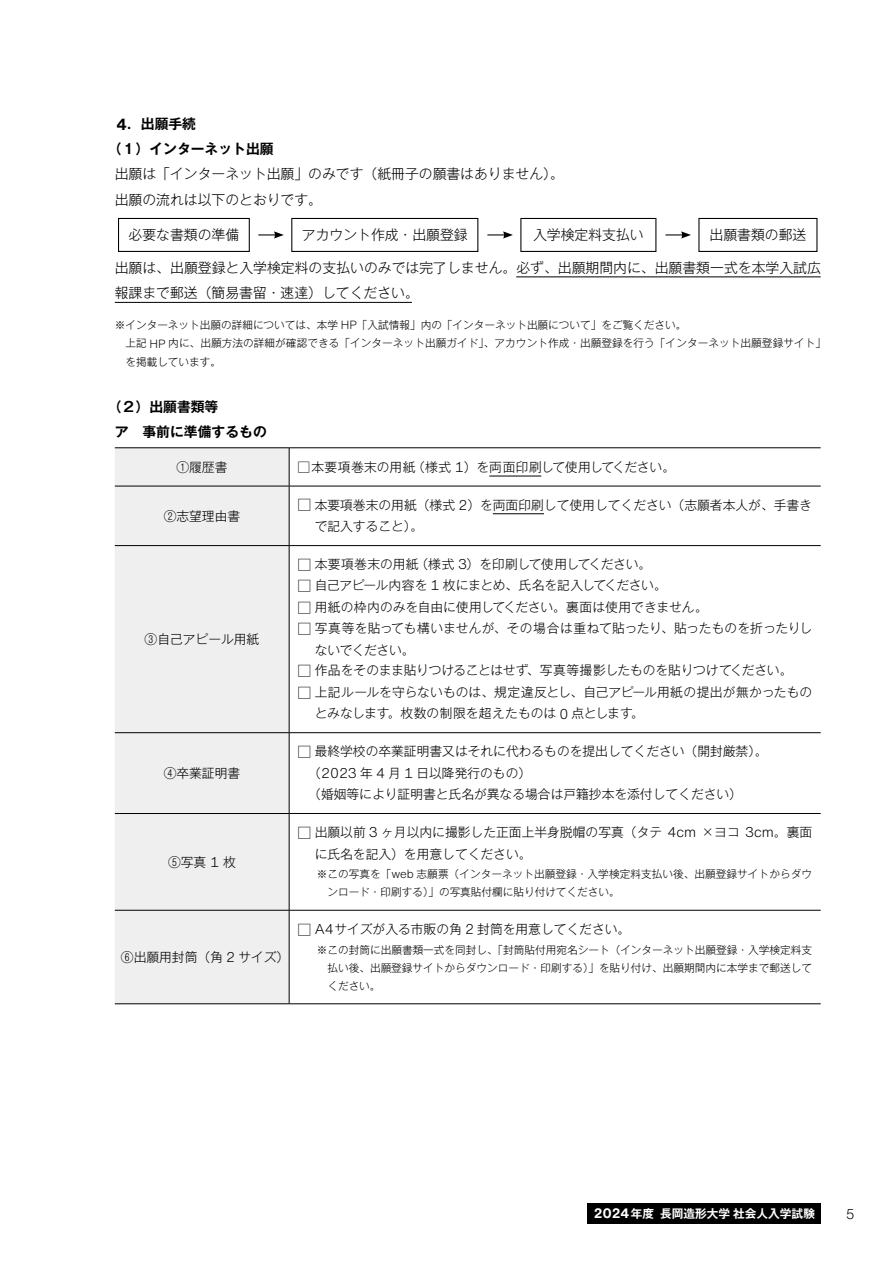
<style>
.page{position:relative;width:893px;height:1263px;background:#fff}
.page>*{position:absolute;margin:0;border:0;box-sizing:border-box;transform-origin:0 0}
.t1{font:300 14.1px "Helvetica Now Text";color:#000}
.t2{font:300 13.8px/25.5px "Gothic MB101 Pr 6 N";color:#000}
.t3{font:700 13.8px/24.5px "Gothic MB101 Pr 6 N De";color:#000}
.t4{font:300 12.75px/21.8px "Gothic MB101 Pr 6 N";color:#000}
.t5{font:300 12.75px "Gothic MB101 Pr 6 N";letter-spacing:-.02em;color:#000}
.t6{font:700 11.7px "Gothic MB101 Pr 6 N De";color:#fff}
.t7{font:300 10.65px/18px "Gothic MB101 Pr 6 N";color:#000}
.s1{font-family:"Helvetica Now Text";font-size:15.9px}
.s2{font-family:"Helvetica Now Text";font-size:11.7px}
.s3{font-family:"Helvetica Now Text";font-size:14.1px}
.s4{font-size:13.8px}
.s5{font-family:"Helvetica Now Text";font-size:13.5px}
</style>
<div class="page">
<div style="left:587px;top:1203px;width:234px;height:21px;background:#000"></div>
<hr style="left:516px;top:277px;width:305px;height:1px;background:#000">
<hr style="left:115px;top:302px;width:297px;height:1px;background:#000">
<div style="left:118px;top:218px;width:132px;height:34px;border:1px solid #000"></div>
<div style="left:291px;top:218px;width:187px;height:34px;border:1px solid #000"></div>
<div style="left:520px;top:218px;width:136px;height:34px;border:1px solid #000"></div>
<div style="left:698px;top:218px;width:119px;height:34px;border:1px solid #000"></div>
<svg style="left:258px;top:231px;width:26px;height:8px"></svg>
<svg style="left:487px;top:231px;width:26px;height:8px"></svg>
<svg style="left:665px;top:231px;width:26px;height:8px"></svg>
<div style="left:115px;top:448px;width:174px;height:555px;background:#efefef"></div>
<hr style="left:115px;top:447px;width:174px;height:1px;background:#000">
<hr style="left:289px;top:447px;width:532px;height:1px;background:#000">
<hr style="left:289px;top:448px;width:1px;height:38px;background:#000">
<hr style="left:115px;top:486px;width:174px;height:1px;background:#000">
<hr style="left:289px;top:486px;width:532px;height:1px;background:#000">
<hr style="left:289px;top:486px;width:1px;height:59px;background:#000">
<hr style="left:115px;top:545px;width:174px;height:1px;background:#000">
<hr style="left:289px;top:545px;width:532px;height:1px;background:#000">
<hr style="left:289px;top:546px;width:1px;height:186px;background:#000">
<hr style="left:115px;top:732px;width:174px;height:1px;background:#000">
<hr style="left:289px;top:732px;width:532px;height:1px;background:#000">
<hr style="left:289px;top:733px;width:1px;height:80px;background:#000">
<hr style="left:115px;top:813px;width:174px;height:1px;background:#000">
<hr style="left:289px;top:813px;width:532px;height:1px;background:#000">
<hr style="left:289px;top:814px;width:1px;height:96px;background:#000">
<hr style="left:115px;top:910px;width:174px;height:1px;background:#000">
<hr style="left:289px;top:910px;width:532px;height:1px;background:#000">
<hr style="left:289px;top:910px;width:1px;height:93px;background:#000">
<hr style="left:115px;top:1003px;width:174px;height:1px;background:#000">
<hr style="left:289px;top:1003px;width:532px;height:1px;background:#000">
<hr style="left:489px;top:476px;width:52px;height:1px;background:#000">
<hr style="left:493px;top:513px;width:51px;height:1px;background:#000">
<p class="t3" style="left:108px;top:111px;width:167px;text-indent:9px"><span class="s1">4</span>．出願手続<br>（１）インターネット出願</p>
<p class="t2" style="left:115px;top:160px;width:451px">出願は「インターネット出願」のみです（紙冊子の願書はありません）。出願の流れは以下のとおりです。</p>
<p class="t2" style="left:129px;top:221px;width:112px">必要な書類の準備</p>
<p class="t2" style="left:302px;top:221px;width:167px">アカウント作成・出願登録</p>
<p class="t2" style="left:533px;top:221px;width:112px">入学検定料支払い</p>
<p class="t2" style="left:710px;top:221px;width:98px">出願書類の郵送</p>
<p class="t2" style="left:115px;top:253px;width:708px">出願は、出願登録と入学検定料の支払いのみでは完了しません。必ず、出願期間内に、出願書類一式を本学入試広報課まで郵送（簡易書留・速達）してください。</p>
<p class="t7" style="left:125px;top:315px;width:702px;text-indent:-11px">※インターネット出願の詳細については、本学 <span class="s2">HP</span>「入試情報」内の「インターネット出願について」をご覧ください。<br>上記 <span class="s2">HP</span> 内に、出願方法の詳細が確認できる「インターネット出願ガイド」、アカウント作成・出願登録を行う「インターネット出願登録サイト」を掲載しています。</p>
<p class="t3" style="left:115px;top:393px;width:154px;line-height:25.5px;text-indent:-7px">（２）出願書類等<br>ア　事前に準備するもの</p>
<p class="t4" style="left:176px;top:455px;width:53px">①履歴書</p>
<p class="t4" style="left:298px;top:455px;width:379px">□本要項巻末の用紙（様式 <span class="s3">1</span>）を両面印刷して使用してください。</p>
<p class="t4" style="left:164px;top:504px;width:78px">②志望理由書</p>
<p class="t4" style="left:315px;top:493px;width:499px;text-indent:-17px"><span class="s4">□</span> 本要項巻末の用紙（様式 <span class="s3">2</span>）を両面印刷して使用してください（志願者本人が、手書きで記入すること）。</p>
<p class="t4" style="left:145px;top:627px;width:116px">③自己アピール用紙</p>
<p class="t4" style="left:164px;top:761px;width:78px">④卒業証明書</p>
<p class="t4" style="left:168px;top:850px;width:69px">⑤写真 <span class="s3">1</span> 枚</p>
<p class="t4" style="left:121px;top:945px;width:170px">⑥出願用封筒（角 <span class="s3">2</span> サイズ）</p>
<p class="t4" style="left:298px;top:552px;width:355px"><span class="s4">□</span> 本要項巻末の用紙（様式 <span class="s3">3</span>）を印刷して使用してください。</p>
<p class="t5" style="left:298px;top:575px;width:371px"><span class="s4">□</span> 自己アピール内容を <span class="s3">1</span> 枚にまとめ、氏名を記入してください。</p>
<p class="t4" style="left:298px;top:595px;width:412px"><span class="s4">□</span> 用紙の枠内のみを自由に使用してください。裏面は使用できません。</p>
<p class="t4" style="left:315px;top:616px;width:499px;text-indent:-17px"><span class="s4">□</span> 写真等を貼っても構いませんが、その場合は重ねて貼ったり、貼ったものを折ったりしないでください。</p>
<p class="t4" style="left:298px;top:658px;width:496px"><span class="s4">□</span> 作品をそのまま貼りつけることはせず、写真等撮影したものを貼りつけてください。</p>
<p class="t4" style="left:315px;top:680px;width:499px;text-indent:-17px"><span class="s4">□</span> 上記ルールを守らないものは、規定違反とし、自己アピール用紙の提出が無かったものとみなします。枚数の制限を超えたものは <span class="s3">0</span> 点とします。</p>
<p class="t4" style="left:308px;top:739px;width:461px;text-indent:-11px"><span class="s4">□</span> 最終学校の卒業証明書又はそれに代わるものを提出してください（開封厳禁）。（<span class="s3">2023</span> 年 <span class="s3">4</span> 月 <span class="s3">1</span> 日以降発行のもの）<br>（婚姻等により証明書と氏名が異なる場合は戸籍抄本を添付してください）</p>
<p class="t4" style="left:315px;top:820px;width:499px;text-indent:-17px"><span class="s4">□</span> 出願以前 <span class="s3">3</span> ヶ月以内に撮影した正面上半身脱帽の写真（タテ <span class="s3">4cm</span> ×ヨコ <span class="s3">3cm</span>。裏面に氏名を記入）を用意してください。</p>
<p class="t7" style="left:327px;top:864px;width:486px;text-indent:-11px">※この写真を「<span class="s2">web</span> 志願票（インターネット出願登録・入学検定料支払い後、出願登録サイトからダウンロード・印刷する）」の写真貼付欄に貼り付けてください。</p>
<p class="t4" style="left:298px;top:917px;width:334px"><span class="s4">□</span> <span class="s3">A4</span>サイズが入る市販の角 <span class="s3">2</span> 封筒を用意してください。</p>
<p class="t7" style="left:327px;top:940px;width:486px;text-align:justify;text-indent:-11px">※この封筒に出願書類一式を同封し、「封筒貼付用宛名シート（インターネット出願登録・入学検定料支払い後、出願登録サイトからダウンロード・印刷する）」を貼り付け、出願期間内に本学まで郵送してください。</p>
<p class="t6" style="left:594px;top:1204px;width:223px"><span class="s5">2024</span>年度 長岡造形大学社会人入学試験</p>
<p class="t1" style="left:846px;top:1203px;width:10px">5</p>
</div>
